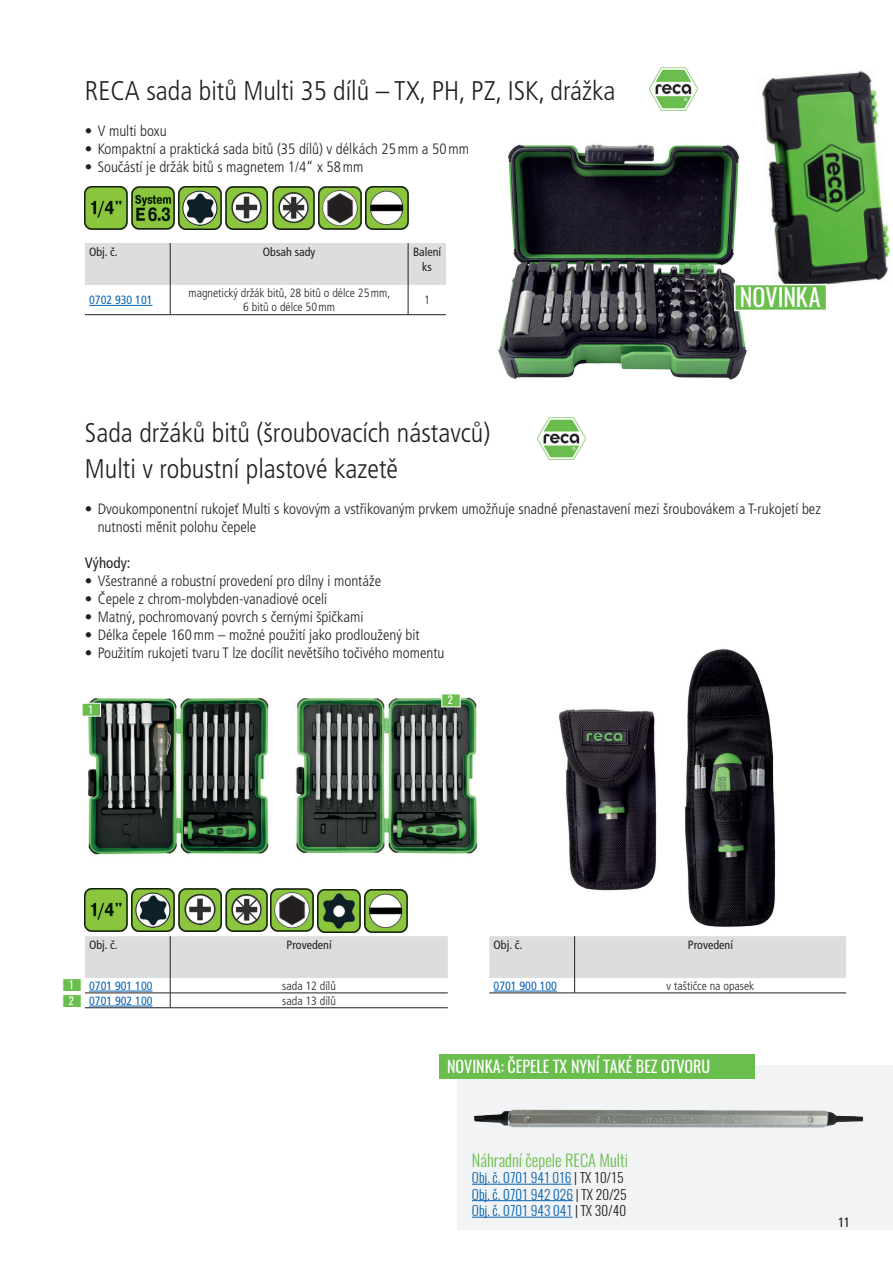
<style>
.page{position:relative;width:893px;height:1263px;background:#fff}
.page>*{position:absolute;margin:0;border:0;box-sizing:border-box;transform-origin:0 0}
.Prospekt_Head_lb{font:300 condensed 27px "Frutiger LT Pro";color:#231f20}
.Fließtext_8_pt{font:24px "Oswald";letter-spacing:-.005em;color:#fff}
.Prospekt_Tabelle_zent{font:300 16.5px "Oswald";color:#6abe4d}
.t1{font:16.05px "Oswald";color:#fff}
.ProspektGrund_linksb{font:300 condensed 15px/18px "Frutiger LT Pro";color:#231f20}
.ProspektGrund_linksb-2{font:condensed 15px "Frutiger LT Pro";color:#231f20}
.Prospekt_Tabelle_zent-2{font:300 13.5px "Oswald";color:#0762b0}
.t2{font:condensed 13.5px "Frutiger LT Pro";color:#231f20}
.Prospekt_Tabelle_zent-3{font:300 condensed 12px/14.4px "Frutiger LT Pro";color:#231f20;text-align:center}
.Prospekt_Tabelle_lb{font:condensed 12px "Frutiger LT Pro";color:#0762b0}
.Prospekt_Tabelle_zent-4{font:condensed 12px "Frutiger LT Pro";color:#231f20}
.Prospekt_Tabelle_lb-2{font:condensed 12px "Frutiger LT Pro";color:#231f20}
.Fließtext_8_pt-2{font:10.5px "Oswald";color:#fff}
.s1{color:#231f20}
</style>
<div class="page">
<img style="left:296px;top:697px;width:182px;height:157px">
<img style="left:498px;top:144px;width:249px;height:236px">
<img style="left:85px;top:187px;width:42px;height:42px">
<img style="left:132px;top:187px;width:42px;height:42px">
<img style="left:178px;top:187px;width:43px;height:42px">
<img style="left:225px;top:187px;width:43px;height:42px">
<img style="left:272px;top:187px;width:43px;height:42px">
<img style="left:319px;top:187px;width:42px;height:42px">
<img style="left:366px;top:187px;width:42px;height:42px">
<svg style="left:85px;top:243px;width:361px;height:71px"></svg>
<hr style="left:85px;top:314px;width:85px;height:1px;background:#231f20">
<hr style="left:170px;top:314px;width:238px;height:1px;background:#231f20">
<hr style="left:408px;top:314px;width:38px;height:1px;background:#231f20">
<hr style="left:89px;top:305px;width:64px;height:1px;background:#0762b0">
<img style="left:649px;top:68px;width:49px;height:42px">
<svg style="left:85px;top:936px;width:363px;height:71px"></svg>
<hr style="left:85px;top:1007px;width:85px;height:1px;background:#231f20">
<hr style="left:170px;top:1007px;width:278px;height:1px;background:#231f20">
<hr style="left:89px;top:991px;width:64px;height:1px;background:#0762b0">
<hr style="left:89px;top:1006px;width:64px;height:1px;background:#0762b0">
<img style="left:537px;top:417px;width:49px;height:43px">
<img style="left:87px;top:697px;width:182px;height:158px">
<svg style="left:489px;top:936px;width:357px;height:57px"></svg>
<hr style="left:489px;top:993px;width:86px;height:1px;background:#231f20">
<hr style="left:575px;top:993px;width:271px;height:1px;background:#231f20">
<hr style="left:494px;top:991px;width:63px;height:1px;background:#0762b0">
<img style="left:558px;top:709px;width:99px;height:182px">
<img style="left:762px;top:71px;width:128px;height:214px">
<div style="left:457px;top:1065px;width:436px;height:165px;background:#f2f3f4"></div>
<hr style="left:472px;top:1184px;width:100px;height:1px;background:#0762b0">
<hr style="left:472px;top:1200px;width:101px;height:1px;background:#0762b0">
<hr style="left:472px;top:1217px;width:100px;height:1px;background:#0762b0">
<div style="left:439px;top:1054px;width:316px;height:24px;background:#6abe4d"></div>
<img style="left:685px;top:649px;width:91px;height:278px">
<img style="left:474px;top:1109px;width:390px;height:19px">
<div style="left:62px;top:978px;width:20px;height:14px;background:#6abe4d;border:1px solid #fff"></div>
<div style="left:62px;top:994px;width:20px;height:14px;background:#6abe4d;border:1px solid #fff"></div>
<div style="left:82px;top:703px;width:19px;height:13px;background:#6abe4d;border:1px solid #fff"></div>
<div style="left:441px;top:693px;width:20px;height:14px;background:#6abe4d;border:1px solid #fff"></div>
<img style="left:85px;top:889px;width:42px;height:42px">
<img style="left:132px;top:889px;width:42px;height:42px">
<img style="left:178px;top:889px;width:43px;height:42px">
<img style="left:225px;top:889px;width:43px;height:42px">
<img style="left:271px;top:889px;width:42px;height:42px">
<img style="left:318px;top:890px;width:42px;height:42px">
<img style="left:364px;top:890px;width:43px;height:42px">
<div style="left:734px;top:284px;width:93px;height:27px;background:#6abe4d;border:2px solid #fff"></div>
<p class="Prospekt_Head_lb" style="left:85px;top:75px;width:532px">RECA sada bitů Multi 35 dílů – TX, PH, PZ, ISK, drážka</p>
<p class="ProspektGrund_linksb" style="left:85px;top:122px;width:83px">• V multi boxu</p>
<p class="ProspektGrund_linksb" style="left:85px;top:140px;width:386px">• Kompaktní a praktická sada bitů (35 dílů) v délkách 25mm a 50mm</p>
<p class="ProspektGrund_linksb" style="left:85px;top:158px;width:280px">• Součástí je držák bitů s magnetem 1/4“ x 58mm</p>
<p class="Prospekt_Tabelle_lb-2" style="left:89px;top:245px;width:30px">Obj. č.</p>
<p class="Prospekt_Tabelle_zent-4" style="left:263px;top:245px;width:54px">Obsah sady</p>
<p class="Prospekt_Tabelle_zent-4" style="left:413px;top:245px;width:30px">Balení</p>
<p class="Prospekt_Tabelle_zent-4" style="left:422px;top:260px;width:11px">ks</p>
<p class="Prospekt_Tabelle_lb" style="left:89px;top:293px;width:65px">0702 930 101</p>
<p class="Prospekt_Tabelle_zent-3" style="left:188px;top:286px;width:203px">magnetický držák bitů, 28 bitů o délce 25mm,<br>6 bitů o délce 50mm</p>
<p class="Prospekt_Tabelle_zent-3" style="left:424px;top:293px;width:7px">1</p>
<p class="Fließtext_8_pt" style="left:740px;top:276px;width:82px">NOVINKA</p>
<p class="Prospekt_Head_lb" style="left:85px;top:417px;width:407px">Sada držáků bitů (šroubovacích nástavců)</p>
<p class="Prospekt_Head_lb" style="left:85px;top:453px;width:315px">Multi v robustní plastové kazetě</p>
<p class="ProspektGrund_linksb" style="left:98px;top:500px;width:725px;text-indent:-13px">• Dvoukomponentní rukojeť Multi s kovovým a vstřikovaným prvkem umožňuje snadné přenastavení mezi šroubovákem a T-rukojetí bez nutnosti měnit polohu čepele</p>
<p class="ProspektGrund_linksb-2" style="left:85px;top:554px;width:47px">Výhody:</p>
<p class="ProspektGrund_linksb" style="left:85px;top:572px;width:298px">• Všestranné a robustní provedení pro dílny i montáže</p>
<p class="ProspektGrund_linksb" style="left:85px;top:590px;width:244px">• Čepele z chrom-molybden-vanadiové oceli</p>
<p class="ProspektGrund_linksb" style="left:85px;top:608px;width:280px">• Matný, pochromovaný povrch s černými špičkami</p>
<p class="ProspektGrund_linksb" style="left:85px;top:626px;width:336px">• Délka čepele 160mm – možné použití jako prodloužený bit</p>
<p class="ProspektGrund_linksb" style="left:85px;top:644px;width:361px">• Použitím rukojeti tvaru T lze docílit nevětšího točivého momentu</p>
<p class="Fließtext_8_pt-2" style="left:88px;top:700px;width:6px">1</p>
<p class="Fließtext_8_pt-2" style="left:448px;top:691px;width:7px">2</p>
<p class="Fließtext_8_pt-2" style="left:69px;top:975px;width:6px">1</p>
<p class="Fließtext_8_pt-2" style="left:69px;top:991px;width:7px">2</p>
<p class="Prospekt_Tabelle_lb-2" style="left:89px;top:938px;width:30px">Obj. č.</p>
<p class="Prospekt_Tabelle_zent-4" style="left:287px;top:938px;width:47px">Provedení</p>
<p class="Prospekt_Tabelle_lb" style="left:89px;top:979px;width:65px">0701 901 100</p>
<p class="Prospekt_Tabelle_zent-3" style="left:282px;top:979px;width:55px">sada 12 dílů</p>
<p class="Prospekt_Tabelle_lb" style="left:89px;top:994px;width:65px">0701 902 100</p>
<p class="Prospekt_Tabelle_zent-3" style="left:282px;top:993px;width:55px">sada 13 dílů</p>
<p class="Prospekt_Tabelle_lb-2" style="left:494px;top:938px;width:30px">Obj. č.</p>
<p class="Prospekt_Tabelle_zent-4" style="left:688px;top:938px;width:47px">Provedení</p>
<p class="Prospekt_Tabelle_lb" style="left:494px;top:979px;width:65px">0701 900 100</p>
<p class="Prospekt_Tabelle_zent-3" style="left:667px;top:979px;width:89px">v taštičce na opasek</p>
<p class="t1" style="left:447px;top:1052px;width:264px">NOVINKA: ČEPELE TX NYNÍ TAKÉ BEZ OTVORU</p>
<p class="Prospekt_Tabelle_zent" style="left:472px;top:1145px;width:158px">Náhradní čepele RECA Multi</p>
<p class="Prospekt_Tabelle_zent-2" style="left:472px;top:1166px;width:153px">Obj. č. 0701 941 016 <span class="s1">| TX 10/15</span></p>
<p class="Prospekt_Tabelle_zent-2" style="left:472px;top:1182px;width:156px">Obj. č. 0701 942 026 <span class="s1">| TX 20/25</span></p>
<p class="Prospekt_Tabelle_zent-2" style="left:472px;top:1199px;width:155px">Obj. č. 0701 943 041 <span class="s1">| TX 30/40</span></p>
<p class="t2" style="left:838px;top:1214px;width:14px">11</p>
</div>
